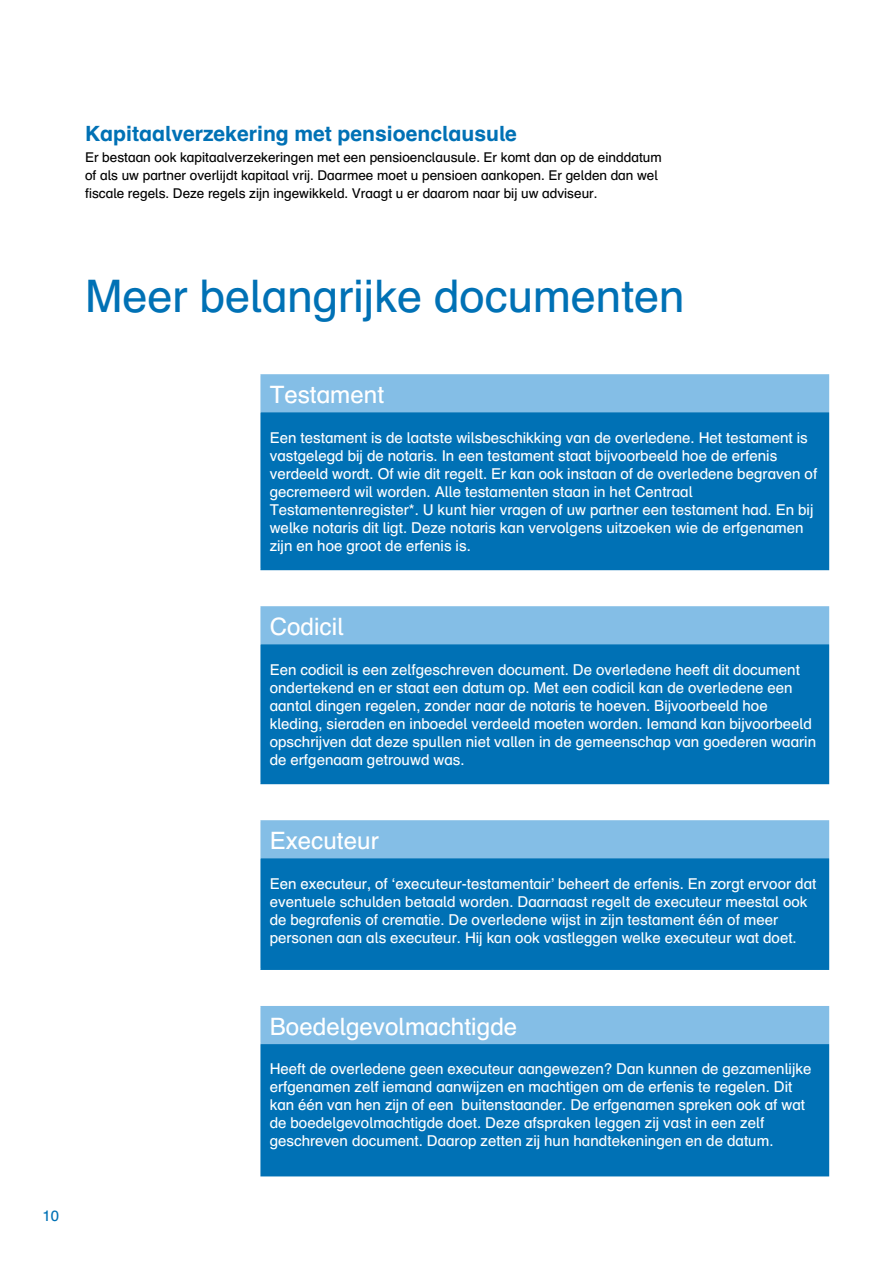
<style>
.page{position:relative;width:893px;height:1263px;background:#fff}
.page>*{position:absolute;margin:0;border:0;box-sizing:border-box;transform-origin:0 0}
.KOP_groot_Normal_P30{font:45px "Schulbuch Nord";color:#0071b5}
.KADER_kop_wit{font:24px "Schulbuch Nord";color:#fff}
.KOP_tussenkop{font:700 21px "Schulbuch Nord";color:#0071b5}
.KADER_tekst_wit{font:15px/18px "Schulbuch Nord";color:#fff}
.t1{font:15px "Schulbuch Nord";color:#0071b5}
.TEKST_body{font:13.5px/18px "Schulbuch Nord";color:#000}
</style>
<div class="page">
<div style="left:261px;top:375px;width:567px;height:37px;background:#84bee6"></div>
<div style="left:261px;top:412px;width:567px;height:157px;background:#0071b5"></div>
<hr style="left:260px;top:412px;width:2px;height:157px;background:#0071b5">
<hr style="left:828px;top:412px;width:1px;height:157px;background:#0071b5">
<hr style="left:260px;top:569px;width:569px;height:1px;background:#0071b5">
<hr style="left:260px;top:374px;width:569px;height:2px;background:#84bee6">
<hr style="left:260px;top:376px;width:2px;height:35px;background:#84bee6">
<hr style="left:828px;top:376px;width:1px;height:35px;background:#84bee6">
<hr style="left:260px;top:411px;width:569px;height:1px;background:#84bee6">
<div style="left:261px;top:607px;width:567px;height:37px;background:#84bee6"></div>
<div style="left:261px;top:644px;width:567px;height:139px;background:#0071b5"></div>
<hr style="left:260px;top:644px;width:2px;height:139px;background:#0071b5">
<hr style="left:828px;top:644px;width:1px;height:139px;background:#0071b5">
<hr style="left:260px;top:783px;width:569px;height:1px;background:#0071b5">
<hr style="left:260px;top:606px;width:569px;height:2px;background:#84bee6">
<hr style="left:260px;top:608px;width:2px;height:35px;background:#84bee6">
<hr style="left:828px;top:608px;width:1px;height:35px;background:#84bee6">
<hr style="left:260px;top:643px;width:569px;height:1px;background:#84bee6">
<div style="left:261px;top:821px;width:567px;height:37px;background:#84bee6"></div>
<div style="left:261px;top:858px;width:567px;height:111px;background:#0071b5"></div>
<hr style="left:260px;top:858px;width:2px;height:110px;background:#0071b5">
<hr style="left:828px;top:858px;width:1px;height:110px;background:#0071b5">
<hr style="left:260px;top:968px;width:569px;height:2px;background:#0071b5">
<hr style="left:260px;top:820px;width:569px;height:2px;background:#84bee6">
<hr style="left:260px;top:822px;width:2px;height:35px;background:#84bee6">
<hr style="left:828px;top:822px;width:1px;height:35px;background:#84bee6">
<hr style="left:260px;top:857px;width:569px;height:1px;background:#84bee6">
<div style="left:261px;top:1007px;width:567px;height:36px;background:#84bee6"></div>
<div style="left:261px;top:1043px;width:567px;height:133px;background:#0071b5"></div>
<hr style="left:260px;top:1044px;width:2px;height:131px;background:#0071b5">
<hr style="left:828px;top:1044px;width:1px;height:131px;background:#0071b5">
<hr style="left:260px;top:1175px;width:569px;height:1px;background:#0071b5">
<hr style="left:260px;top:1006px;width:569px;height:1px;background:#84bee6">
<hr style="left:260px;top:1007px;width:2px;height:36px;background:#84bee6">
<hr style="left:828px;top:1007px;width:1px;height:36px;background:#84bee6">
<hr style="left:260px;top:1043px;width:569px;height:1px;background:#84bee6">
<p class="KOP_tussenkop" style="left:85px;top:120px;width:433px">Kapitaalverzekering met pensioenclausule</p>
<p class="TEKST_body" style="left:85px;top:148px;width:578px">Er bestaan ook kapitaalverzekeringen met een pensioenclausule. Er komt dan op de einddatum of als uw partner overlijdt kapitaal vrij. Daarmee moet u pensioen aankopen. Er gelden dan wel fiscale regels. Deze regels zijn ingewikkeld. Vraagt u er daarom naar bij uw adviseur.</p>
<p class="t1" style="left:43px;top:1206px;width:18px">10</p>
<p class="KOP_groot_Normal_P30" style="left:85px;top:267px;width:601px">Meer belangrijke documenten</p>
<p class="KADER_kop_wit" style="left:270px;top:379px;width:116px">Testament</p>
<p class="KADER_tekst_wit" style="left:270px;top:428px;width:549px">Een testament is de laatste wilsbeschikking van de overledene. Het testament is vastgelegd bij de notaris. In een testament staat bijvoorbeeld hoe de erfenis verdeeld wordt. Of wie dit regelt. Er kan ook instaan of de overledene begraven of gecremeerd wil worden. Alle testamenten staan in het Centraal Testamentenregister*. U kunt hier vragen of uw partner een testament had. En bij welke notaris dit ligt. Deze notaris kan vervolgens uitzoeken wie de erfgenamen zijn en hoe groot de erfenis is.</p>
<p class="KADER_kop_wit" style="left:270px;top:611px;width:75px">Codicil</p>
<p class="KADER_tekst_wit" style="left:270px;top:660px;width:548px">Een codicil is een zelfgeschreven document. De overledene heeft dit document ondertekend en er staat een datum op. Met een codicil kan de overledene een aantal dingen regelen, zonder naar de notaris te hoeven. Bijvoorbeeld hoe kleding, sieraden en inboedel verdeeld moeten worden. Iemand kan bijvoorbeeld opschrijven dat deze spullen niet vallen in de gemeenschap van goederen waarin de erfgenaam getrouwd was.</p>
<p class="KADER_kop_wit" style="left:270px;top:825px;width:111px">Executeur</p>
<p class="KADER_tekst_wit" style="left:270px;top:874px;width:548px">Een executeur, of ‘executeur-testamentair’ beheert de erfenis. En zorgt ervoor dat eventuele schulden betaald worden. Daarnaast regelt de executeur meestal ook de begrafenis of crematie. De overledene wijst in zijn testament één of meer personen aan als executeur. Hij kan ook vastleggen welke executeur wat doet.</p>
<p class="KADER_kop_wit" style="left:270px;top:1011px;width:249px">Boedelgevolmachtigde</p>
<p class="KADER_tekst_wit" style="left:270px;top:1059px;width:543px">Heeft de overledene geen executeur aangewezen? Dan kunnen de gezamenlijke erfgenamen zelf iemand aanwijzen en machtigen om de erfenis te regelen. Dit kan één van hen zijn of een buitenstaander. De erfgenamen spreken ook af wat de boedelgevolmachtigde doet. Deze afspraken leggen zij vast in een zelf geschreven document. Daarop zetten zij hun handtekeningen en de datum.</p>
</div>
